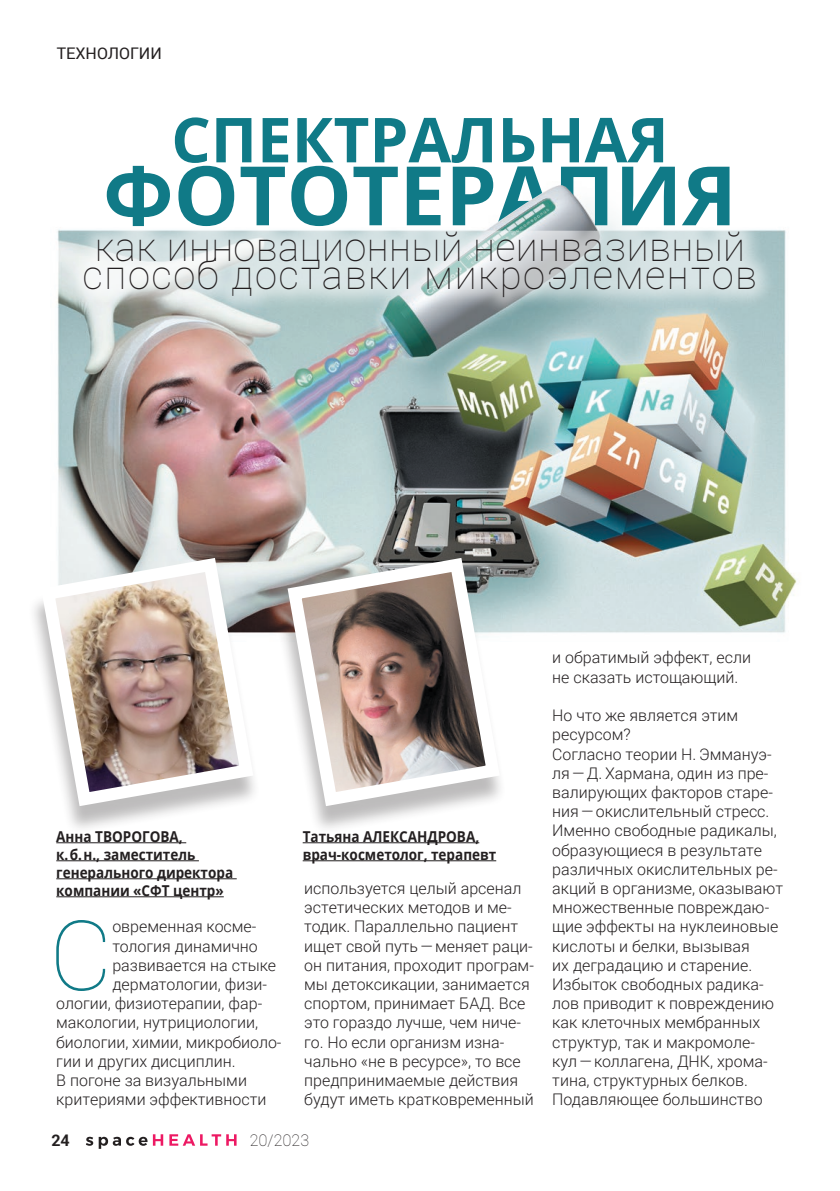
<style>
.page{position:relative;width:840px;height:1191px;background:#fff}
.page>*{position:absolute;margin:0;border:0;box-sizing:border-box;transform-origin:0 0}
.t1{font:100 97px "Roboto";color:#107a87}
.t2{font:700 82px "Open Sans";color:#107a87}
.t3{font:700 62px "Open Sans";color:#107a87}
.t4{font:100 40px "Roboto";letter-spacing:.02em;color:#231f20}
.t5{font:100 40px "Roboto";letter-spacing:.04em;color:#231f20}
.t6{font:300 16px/19.2px "Roboto";color:#231f20}
.t7{font:16px "Roboto";color:#231f20}
.t8{font:100 16px "Roboto";color:#231f20}
.t9{font:700 16px "Roboto";color:#231f20}
.t10{font:700 15px/18px "Open Sans";color:#231f20;scale:.9 1}
</style>
<div class="page">
<svg style="left:86px;top:1134px;width:150px;height:14px"></svg>
<img style="left:57px;top:229px;width:740px;height:404px">
<div style="left:63px;top:97px;width:713px;height:221px;background:#fff;opacity:.58"></div>
<hr style="left:56px;top:842px;width:130px;height:1px;background:#231f20">
<hr style="left:56px;top:860px;width:143px;height:1px;background:#231f20">
<hr style="left:56px;top:878px;width:180px;height:1px;background:#231f20">
<hr style="left:56px;top:896px;width:168px;height:1px;background:#231f20">
<hr style="left:302px;top:842px;width:177px;height:1px;background:#231f20">
<hr style="left:302px;top:860px;width:194px;height:1px;background:#231f20">
<div style="left:27px;top:565px;width:234px;height:269px;background:#231f20;opacity:.3"></div>
<img style="left:34px;top:551px;width:226px;height:262px">
<div style="left:274px;top:565px;width:233px;height:269px;background:#231f20;opacity:.3"></div>
<svg style="left:280px;top:551px;width:226px;height:262px"></svg>
<img style="left:485px;top:185px;width:112px;height:46px">
<p class="t7" style="left:57px;top:42px;width:106px">Технологии</p>
<h3 class="t3" style="left:171px;top:96px;width:498px">СПЕКТРАЛЬНАЯ</h3>
<h2 class="t2" style="left:103px;top:138px;width:635px">ФОТОТЕРАПИЯ</h2>
<h3 class="t4" style="left:95px;top:219px;width:651px">как инновационный неинвазивный</h3>
<h3 class="t5" style="left:83px;top:247px;width:675px">способ доставки микроэлементов</h3>
<p class="t10" style="left:56px;top:827px;width:198px">Анна ТВОРОГОВА,<br>к. б. н., заместитель генерального директора компании «СФТ центр»</p>
<p class="t10" style="left:302px;top:827px;width:216px">Татьяна АЛЕКСАНДРОВА, врач-косметолог, терапевт</p>
<p class="t6" style="left:304px;top:878px;width:231px">используется целый арсенал эстетических методов и ме&shy;тодик. Параллельно пациент ищет свой путь—меняет раци&shy;он питания, проходит програм&shy;мы детоксикации, занимается спортом, принимает БАД. Все это гораздо лучше, чем ниче&shy;го. Но если организм изна&shy;чально «не в ресурсе», то все предпринимаемые действия будут иметь кратковременный</p>
<h1 class="t1" style="left:49px;top:888px;width:64px">С</h1>
<p class="t6" style="left:112px;top:916px;width:145px">овременная косме-</p>
<p class="t6" style="left:112px;top:935px;width:147px">тология динамично</p>
<p class="t6" style="left:112px;top:955px;width:165px">развивается на стыке</p>
<p class="t6" style="left:112px;top:974px;width:156px">дерматологии, физи-</p>
<p class="t6" style="left:56px;top:993px;width:207px">ологии, физиотерапии, фар-</p>
<p class="t6" style="left:56px;top:1012px;width:203px">макологии, нутрициологии,</p>
<p class="t6" style="left:56px;top:1031px;width:227px">биологии, химии, микробиоло-</p>
<p class="t6" style="left:56px;top:1051px;width:181px">гии и других дисциплин.</p>
<p class="t6" style="left:56px;top:1070px;width:192px">В погоне за визуальными</p>
<p class="t6" style="left:56px;top:1089px;width:212px">критериями эффективности</p>
<p class="t9" style="left:51px;top:1128px;width:20px">24</p>
<p class="t8" style="left:249px;top:1128px;width:61px">20/2023</p>
<p class="t6" style="left:552px;top:647px;width:200px">и обратимый эффект, если не сказать истощающий.</p>
<p class="t6" style="left:552px;top:705px;width:232px">Но что же является этим ресурсом?<br>Согласно теории Н. Эммануэ&shy;ля—Д. Хармана, один из пре&shy;валирующих факторов старе&shy;ния—окислительный стресс.<br>Именно свободные радикалы, образующиеся в результате различных окислительных ре&shy;акций в организме, оказывают множественные повреждаю&shy;щие эффекты на нуклеиновые кислоты и белки, вызывая<br>их деградацию и старение.<br>Избыток свободных радика&shy;лов приводит к повреждению как клеточных мембранных структур, так и макромоле&shy;кул—коллагена, ДНК, хрома&shy;тина, структурных белков.<br>Подавляющее большинство</p>
</div>
